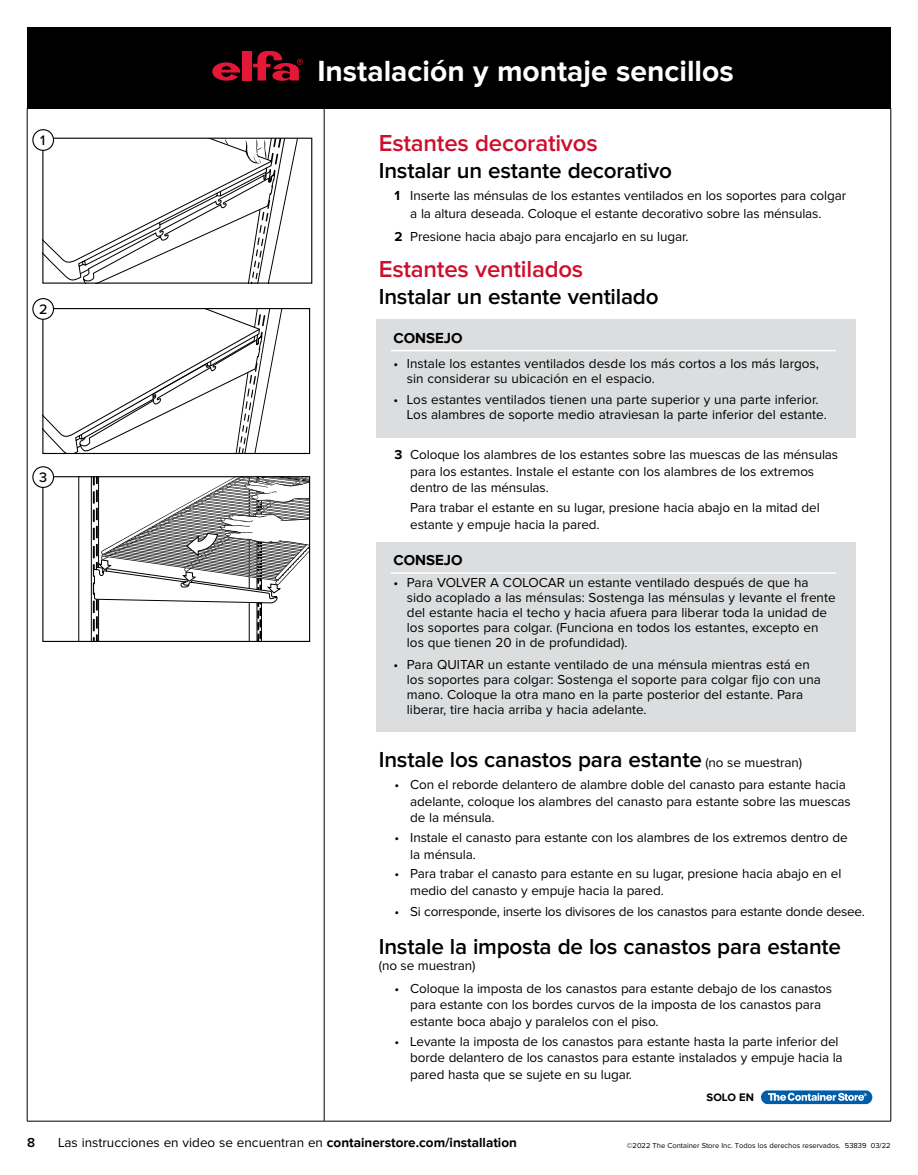
<style>
.page{position:relative;width:918px;height:1175px;background:#fff}
.page>*{position:absolute;margin:0;border:0;box-sizing:border-box;transform-origin:0 0}
.t1{font:700 30px "Proxima Nova";color:#fff}
.t2{font:600 24px "Proxima Nova";letter-spacing:-.01em;color:#ce0e2d}
.t3{font:600 22.5px "Proxima Nova";letter-spacing:-.01em;color:#000}
.t4{font:700 15px "Proxima Nova";color:#000}
.t5{font:500 14.25px "Proxima Nova";color:#000}
.t6{font:13.5px/16.5px "Proxima Nova";letter-spacing:-.01em;color:#000}
.t7{font:600 13.5px "Proxima Nova";color:#000}
.t8{font:700 11.25px "Proxima Nova";color:#000}
.t9{font:7.5px "Proxima Nova";color:#000}
.s1{font-weight:700}
.s2{font-weight:400;font-size:13.5px}
</style>
<div class="page">
<div style="left:27px;top:27px;width:864px;height:81px;background:#000"></div>
<hr style="left:891px;top:108px;width:1px;height:1012px;background:#000">
<hr style="left:27px;top:1120px;width:864px;height:1px;background:#000">
<hr style="left:324px;top:108px;width:1px;height:1012px;background:#000">
<hr style="left:27px;top:108px;width:1px;height:1012px;background:#000">
<svg style="left:212px;top:62px;width:29px;height:19px"></svg>
<div style="left:242px;top:51px;width:9px;height:30px;background:#e31837"></div>
<svg style="left:253px;top:51px;width:50px;height:30px"></svg>
<svg style="left:761px;top:1090px;width:111px;height:14px;background:#4a8cc2"></svg>
<svg style="left:78px;top:478px;width:230px;height:162px"></svg>
<div style="left:42px;top:476px;width:268px;height:166px;border:1px solid #000"></div>
<svg style="left:44px;top:140px;width:254px;height:142px"></svg>
<div style="left:42px;top:138px;width:270px;height:146px;border:1px solid #000"></div>
<svg style="left:44px;top:310px;width:238px;height:142px"></svg>
<div style="left:42px;top:308px;width:268px;height:146px;border:1px solid #000"></div>
<div style="left:33px;top:130px;width:21px;height:20px;background:#fff;border-radius:50%"></div>
<div style="left:32px;top:129px;width:22px;height:22px;border:1px solid #000;border-radius:50%"></div>
<div style="left:33px;top:467px;width:21px;height:20px;background:#fff;border-radius:50%"></div>
<div style="left:32px;top:466px;width:22px;height:22px;border:1px solid #000;border-radius:50%"></div>
<div style="left:33px;top:299px;width:21px;height:20px;background:#fff;border-radius:50%"></div>
<div style="left:32px;top:298px;width:22px;height:22px;border:1px solid #000;border-radius:50%"></div>
<div style="left:376px;top:319px;width:479px;height:119px;background:#dcddde"></div>
<hr style="left:391px;top:350px;width:445px;height:1px;background:#fff">
<div style="left:376px;top:543px;width:479px;height:189px;background:#dcddde"></div>
<hr style="left:391px;top:572px;width:445px;height:2px;background:#fff">
<p class="t5" style="left:40px;top:129px;width:7px">1</p>
<p class="t5" style="left:39px;top:298px;width:10px">2</p>
<p class="t5" style="left:39px;top:466px;width:10px">3</p>
<h1 class="t1" style="left:317px;top:54px;width:418px">Instalación y montaje sencillos</h1>
<h2 class="t2" style="left:379px;top:132px;width:220px">Estantes decorativos</h2>
<h3 class="t3" style="left:379px;top:160px;width:295px">Instalar un estante decorativo</h3>
<p class="t6" style="left:410px;top:187px;width:437px;line-height:18px;text-indent:-16px"><span class="s1">1</span> Inserte las ménsulas de los estantes ventilados en los soportes para colgar a la altura deseada. Coloque el estante decorativo sobre las ménsulas.</p>
<p class="t6" style="left:394px;top:229px;width:295px"><span class="s1">2</span> Presione hacia abajo para encajarlo en su lugar.</p>
<h2 class="t2" style="left:379px;top:258px;width:206px">Estantes ventilados</h2>
<h3 class="t3" style="left:379px;top:286px;width:281px">Instalar un estante ventilado</h3>
<p class="t4" style="left:393px;top:329px;width:71px">CONSEJO</p>
<p class="t6" style="left:407px;top:356px;width:414px;line-height:15px;text-indent:-14px">• Instale los estantes ventilados desde los más cortos a los más largos, sin considerar su ubicación en el espacio.</p>
<p class="t6" style="left:407px;top:393px;width:421px;line-height:15px;text-indent:-14px">• Los estantes ventilados tienen una parte superior y una parte inferior.<br>Los alambres de soporte medio atraviesan la parte inferior del estante.</p>
<p class="t6" style="left:410px;top:447px;width:429px;text-indent:-16px"><span class="s1">3</span> Coloque los alambres de los estantes sobre las muescas de las ménsulas para los estantes. Instale el estante con los alambres de los extremos dentro de las ménsulas.</p>
<p class="t6" style="left:410px;top:500px;width:411px">Para trabar el estante en su lugar, presione hacia abajo en la mitad del estante y empuje hacia la pared.</p>
<p class="t4" style="left:393px;top:551px;width:71px">CONSEJO</p>
<p class="t6" style="left:407px;top:576px;width:430px;line-height:15px;text-indent:-14px">• Para VOLVER A COLOCAR un estante ventilado después de que ha sido acoplado a las ménsulas: Sostenga las ménsulas y levante el frente del estante hacia el techo y hacia afuera para liberar toda la unidad de los soportes para colgar. (Funciona en todos los estantes, excepto en los que tienen 20 in de profundidad).</p>
<p class="t6" style="left:407px;top:657px;width:416px;line-height:15px;text-indent:-14px">• Para QUITAR un estante ventilado de una ménsula mientras está en los soportes para colgar: Sostenga el soporte para colgar fijo con una mano. Coloque la otra mano en la parte posterior del estante. Para liberar, tire hacia arriba y hacia adelante.</p>
<h3 class="t3" style="left:379px;top:749px;width:425px">Instale los canastos para estante <span class="s2">(no se muestran)</span></h3>
<p class="t6" style="left:410px;top:777px;width:442px;text-indent:-16px">• Con el reborde delantero de alambre doble del canasto para estante hacia adelante, coloque los alambres del canasto para estante sobre las muescas de la ménsula.</p>
<p class="t6" style="left:410px;top:830px;width:439px;text-indent:-16px">• Instale el canasto para estante con los alambres de los extremos dentro de la ménsula.</p>
<p class="t6" style="left:410px;top:866px;width:433px;text-indent:-16px">• Para trabar el canasto para estante en su lugar, presione hacia abajo en el medio del canasto y empuje hacia la pared.</p>
<p class="t6" style="left:394px;top:904px;width:472px">• Si corresponde, inserte los divisores de los canastos para estante donde desee.</p>
<h3 class="t3" style="left:379px;top:936px;width:464px">Instale la imposta de los canastos para estante</h3>
<p class="t6" style="left:379px;top:958px;width:98px">(no se muestran)</p>
<p class="t6" style="left:410px;top:980px;width:423px;text-indent:-16px">• Coloque la imposta de los canastos para estante debajo de los canastos para estante con los bordes curvos de la imposta de los canastos para estante boca abajo y paralelos con el piso.</p>
<p class="t6" style="left:410px;top:1033px;width:434px;text-indent:-16px">• Levante la imposta de los canastos para estante hasta la parte inferior del borde delantero de los canastos para estante instalados y empuje hacia la pared hasta que se sujete en su lugar.</p>
<p class="t8" style="left:707px;top:1090px;width:49px">SOLO EN</p>
<p class="t7" style="left:27px;top:1136px;width:10px">8</p>
<p class="t6" style="left:58px;top:1134px;width:460px">Las instrucciones en video se encuentran en <span class="s1">containerstore.com/installation</span></p>
<p class="t9" style="left:627px;top:1141px;width:265px">©2022 The Container Store Inc. Todos los derechos reservados. 53839 03/22</p>
</div>
